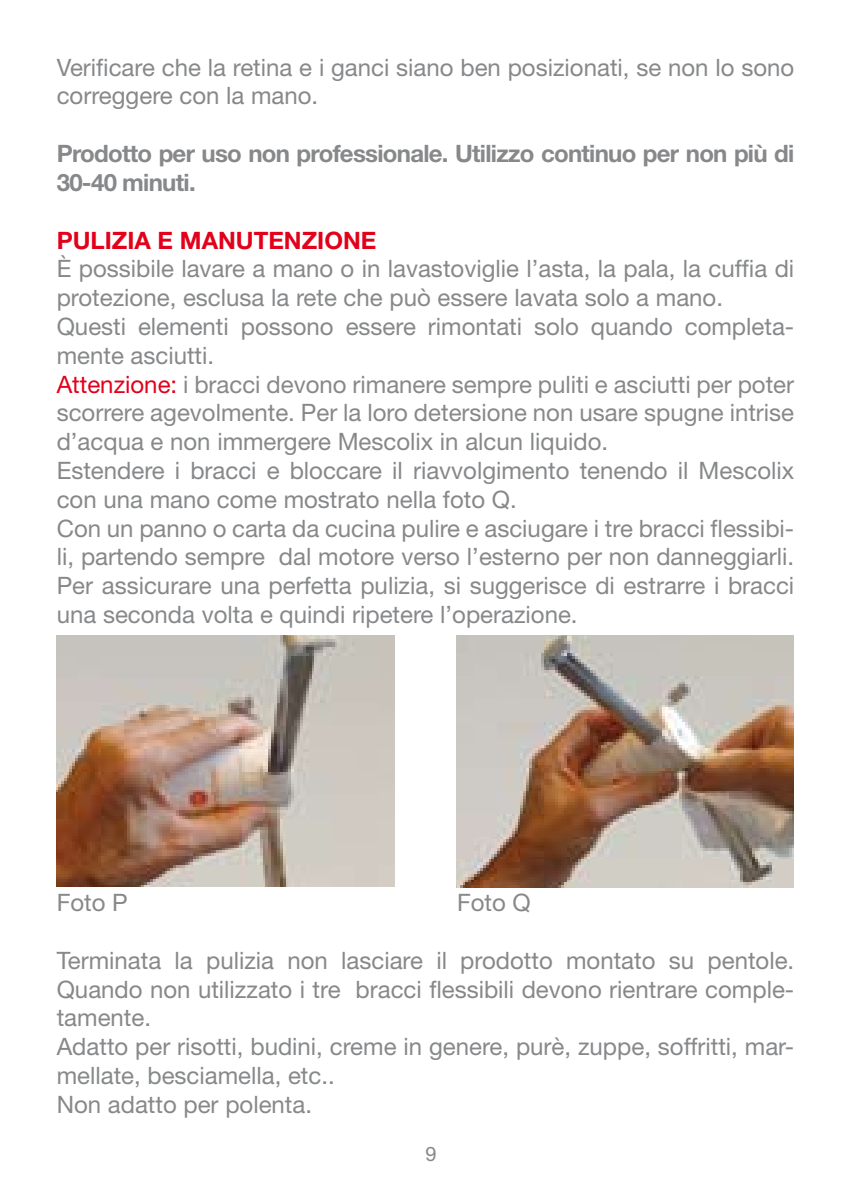
<style>
.page{position:relative;width:851px;height:1191px;background:#fff}
.page>*{position:absolute;margin:0;border:0;box-sizing:border-box;transform-origin:0 0}
.t1{font:24px/28.8px "Helvetica Neue";color:#87888a}
.t2{font:700 24px/28.8px "Helvetica Neue";letter-spacing:-.03em;color:#87888a}
.t3{font:700 24px "Helvetica Neue";color:#e2001a}
.t4{font:20px "Helvetica Neue";color:#87888a}
.s1{color:#e2001a}
</style>
<div class="page">
<img style="left:57px;top:635px;width:337px;height:251px">
<img style="left:456px;top:635px;width:337px;height:252px">
<p class="t1" style="left:57px;top:52px;width:739px">Verificare che la retina e i ganci siano ben posizionati, se non lo sono correggere con la mano.</p>
<p class="t2" style="left:57px;top:139px;width:739px">Prodotto per uso non professionale. Utilizzo continuo per non più di<br>30-40 minuti.</p>
<p class="t3" style="left:57px;top:225px;width:321px">PULIZIA E MANUTENZIONE</p>
<p class="t1" style="left:57px;top:254px;width:739px">È possibile lavare a mano o in lavastoviglie l’asta, la pala, la cuffia di protezione, esclusa la rete che può essere lavata solo a mano.<br>Questi elementi possono essere rimontati solo quando completa&shy;mente asciutti.<br><span class="s1">Attenzione:</span> i bracci devono rimanere sempre puliti e asciutti per poter scorrere agevolmente. Per la loro detersione non usare spugne intrise d’acqua e non immergere Mescolix in alcun liquido.<br>Estendere i bracci e bloccare il riavvolgimento tenendo il Mescolix con una mano come mostrato nella foto Q.<br>Con un panno o carta da cucina pulire e asciugare i tre bracci flessibi&shy;li, partendo sempre dal motore verso l’esterno per non danneggiarli.<br>Per assicurare una perfetta pulizia, si suggerisce di estrarre i bracci una seconda volta e quindi ripetere l’operazione.</p>
<p class="t1" style="left:57px;top:888px;width:73px">Foto P</p>
<p class="t1" style="left:457px;top:888px;width:75px">Foto Q</p>
<p class="t1" style="left:57px;top:945px;width:739px">Terminata la pulizia non lasciare il prodotto montato su pentole.<br>Quando non utilizzato i tre bracci flessibili devono rientrare comple&shy;tamente.<br>Adatto per risotti, budini, creme in genere, purè, zuppe, soffritti, mar&shy;mellate, besciamella, etc..<br>Non adatto per polenta.</p>
<p class="t4" style="left:425px;top:1142px;width:13px">9</p>
</div>
